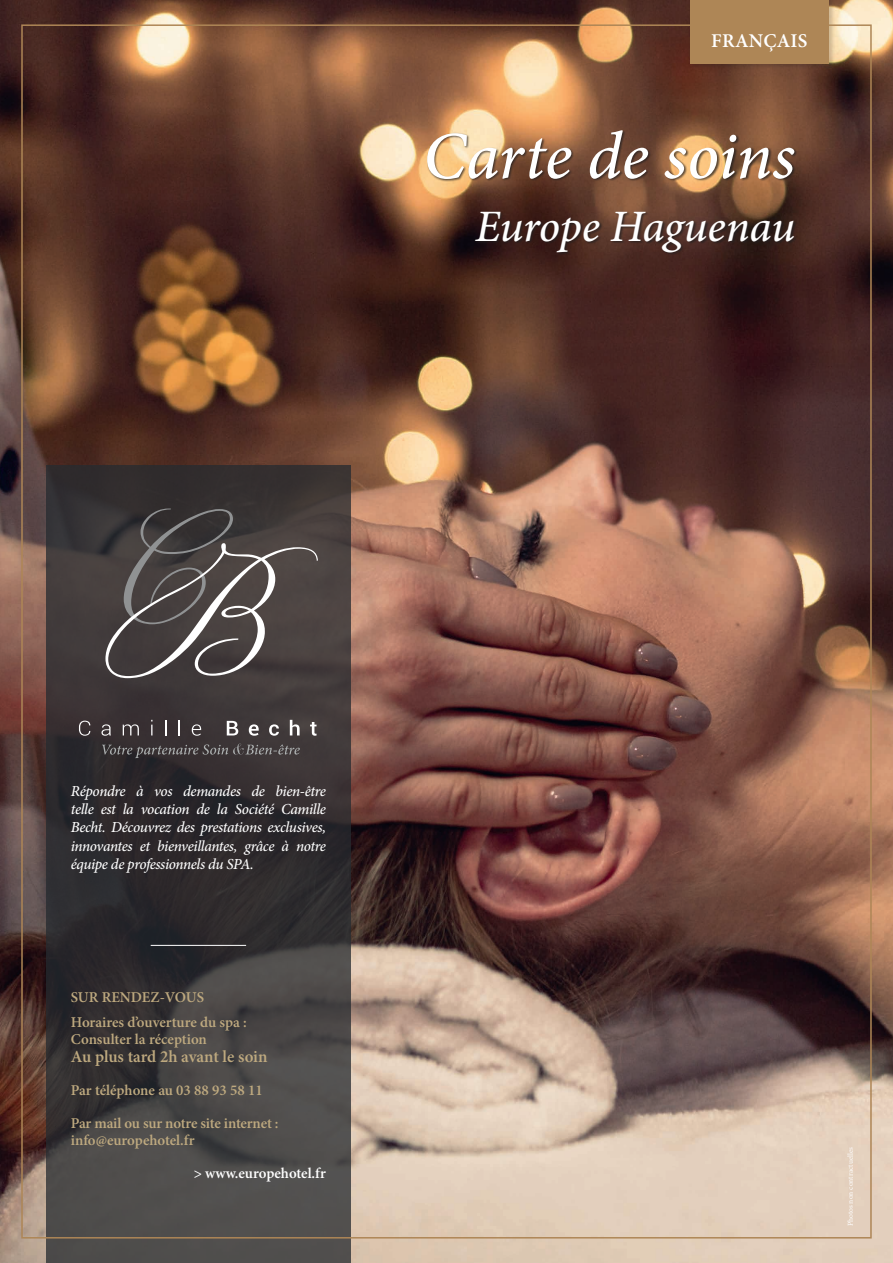
<style>
.page{position:relative;width:893px;height:1263px;background:#fff}
.page>*{position:absolute;margin:0;border:0;box-sizing:border-box;transform-origin:0 0}
.t1{font:italic 500 67.35px "Minion Pro";letter-spacing:-.005em;color:#fff}
.t2{font:italic 500 45px "Minion Pro";letter-spacing:-.01em;color:#fff}
.t3{font:600 19.5px "Minion Pro";letter-spacing:.01em;color:#fff}
.t4{font:600 16.95px "Minion Pro";letter-spacing:-.005em;color:#bea97f}
.t5{font:italic 500 15.3px/18.3px "Minion Pro";letter-spacing:-.03em;color:#fff;text-align:justify}
.t6{font:600 15px/25.5px "Minion Pro";letter-spacing:-.005em;color:#bea97f}
.t7{font:600 15px "Minion Pro";color:#fff}
.t8{font:7.5px "Minion Pro";letter-spacing:.01em;color:#fff}
</style>
<div class="page">
<img style="left:0;top:0;width:893px;height:1263px">
<div style="left:689px;top:0;width:146px;height:69px;background:#231f20;opacity:.2"></div>
<div style="left:690px;top:0;width:139px;height:64px;background:#ae8656"></div>
<div style="left:427px;top:130px;width:370px;height:125px;background:#231f20;opacity:.75"></div>
<svg style="left:46px;top:465px;width:305px;height:798px;background:#3c393a"></svg>
<svg style="left:105px;top:508px;width:213px;height:170px;background:#554f4e"></svg>
<svg style="left:102px;top:743px;width:198px;height:15px;background:#4a4547"></svg>
<svg style="left:79px;top:721px;width:11px;height:15px"></svg>
<svg style="left:101px;top:724px;width:10px;height:12px"></svg>
<svg style="left:123px;top:724px;width:16px;height:11px"></svg>
<svg style="left:151px;top:720px;width:1px;height:15px"></svg>
<svg style="left:165px;top:720px;width:1px;height:15px"></svg>
<svg style="left:179px;top:720px;width:1px;height:15px"></svg>
<svg style="left:192px;top:724px;width:9px;height:12px"></svg>
<svg style="left:227px;top:721px;width:11px;height:14px"></svg>
<svg style="left:249px;top:724px;width:10px;height:12px"></svg>
<svg style="left:269px;top:724px;width:10px;height:12px"></svg>
<svg style="left:290px;top:720px;width:10px;height:15px"></svg>
<svg style="left:310px;top:722px;width:7px;height:14px"></svg>
<hr style="left:151px;top:945px;width:95px;height:1px;background:#fff">
<p class="t3" style="left:711px;top:27px;width:98px">FRANÇAIS</p>
<h1 class="t1" style="left:423px;top:110px;width:374px">Carte de soins</h1>
<h2 class="t2" style="left:475px;top:195px;width:322px">Europe Haguenau</h2>
<p class="t5" style="left:71px;top:782px;width:257px">Répondre à vos demandes de bien-être telle est la vocation de la Société Camille Becht. Découvrez des prestations exclusives, innovantes et bienveillantes, grâce à notre équipe de professionnels du SPA.</p>
<p class="t6" style="left:71px;top:984px;width:177px">SUR RENDEZ-VOUS<br>Horaires d’ouverture du spa :</p>
<p class="t6" style="left:71px;top:1026px;width:138px">Consulter la réception</p>
<p class="t4" style="left:71px;top:1045px;width:198px">Au plus tard 2h avant le soin</p>
<p class="t6" style="left:71px;top:1078px;width:193px">Par téléphone au 03 88 93 58 11</p>
<p class="t6" style="left:71px;top:1115px;width:209px;line-height:16.5px">Par mail ou sur notre site internet : info@europehotel.fr</p>
<p class="t7" style="left:194px;top:1163px;width:134px">&gt; www.europehotel.fr</p>
<p class="t8" style="left:845px;top:1226px;width:81px;rotate:-90deg">Photos non contractuelles</p>
</div>
